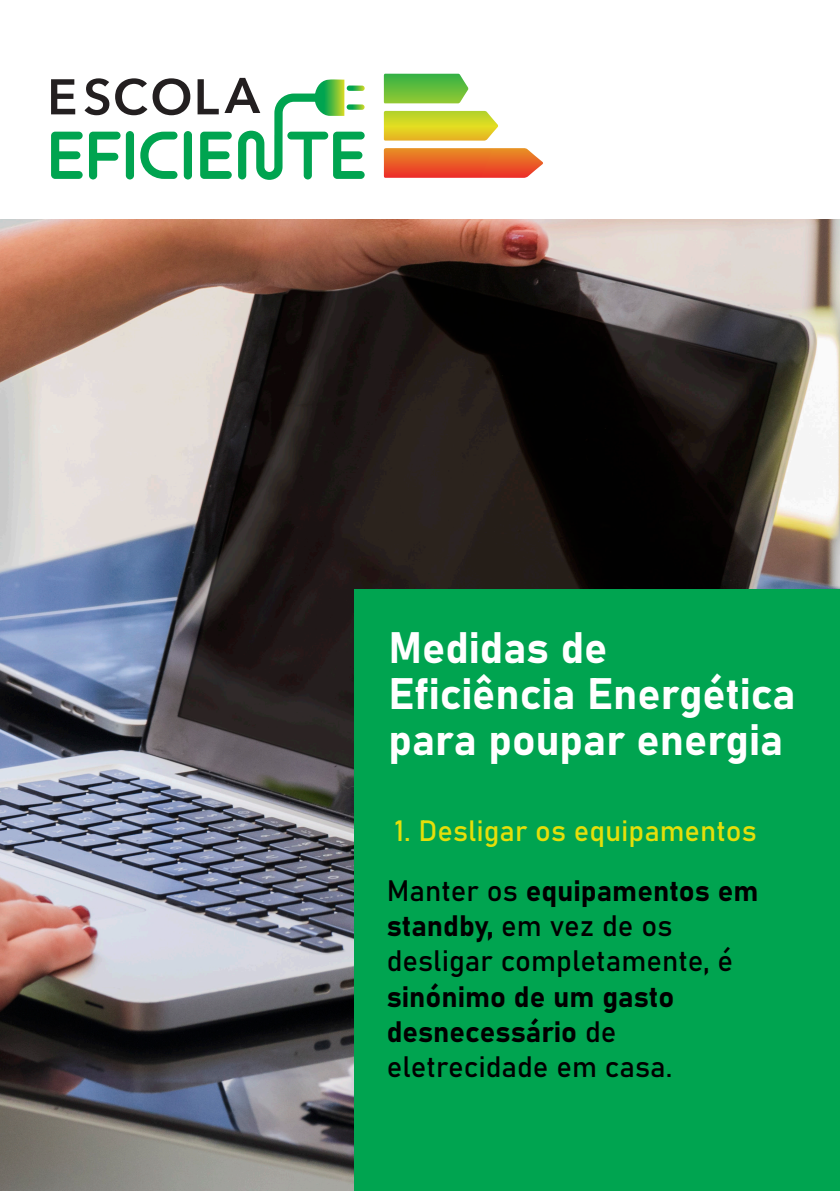
<style>
.page{position:relative;width:840px;height:1191px;background:#fff}
.page>*{position:absolute;margin:0;border:0;box-sizing:border-box;transform-origin:0 0}
.t1{font:43.4px/45.8px "Bahnschrift";color:#fff}
.t2{font:29.2px/35px "Bahnschrift";color:#000}
.t3{font:29px "Bahnschrift";color:#e5df0a}
</style>
<div class="page">
<svg style="left:51px;top:79px;width:24px;height:35px"></svg>
<svg style="left:84px;top:78px;width:25px;height:37px"></svg>
<svg style="left:115px;top:78px;width:75px;height:37px"></svg>
<svg style="left:51px;top:132px;width:32px;height:47px"></svg>
<svg style="left:89px;top:132px;width:31px;height:47px"></svg>
<div style="left:126px;top:131px;width:8px;height:48px;background:#00a450;border-radius:4px"></div>
<svg style="left:140px;top:132px;width:37px;height:47px"></svg>
<div style="left:184px;top:131px;width:8px;height:48px;background:#00a450;border-radius:4px"></div>
<svg style="left:383px;top:74px;width:160px;height:104px"></svg>
<svg style="left:197px;top:78px;width:167px;height:102px"></svg>
<img style="left:0;top:219px;width:838px;height:972px">
<div style="left:354px;top:589px;width:485px;height:602px;background:#00a450"></div>
<h1 class="t1" style="left:388px;top:622px;width:408px">Medidas de<br>Eficiência Energética para poupar energia</h1>
<p class="t3" style="left:394px;top:808px;width:363px">1. Desligar os equipamentos</p>
<p class="t2" style="left:386px;top:871px;width:373px">Manter os equipamentos em standby, em vez de os desligar completamente, é sinónimo de um gasto desnecessário de eletrecidade em casa.</p>
</div>
